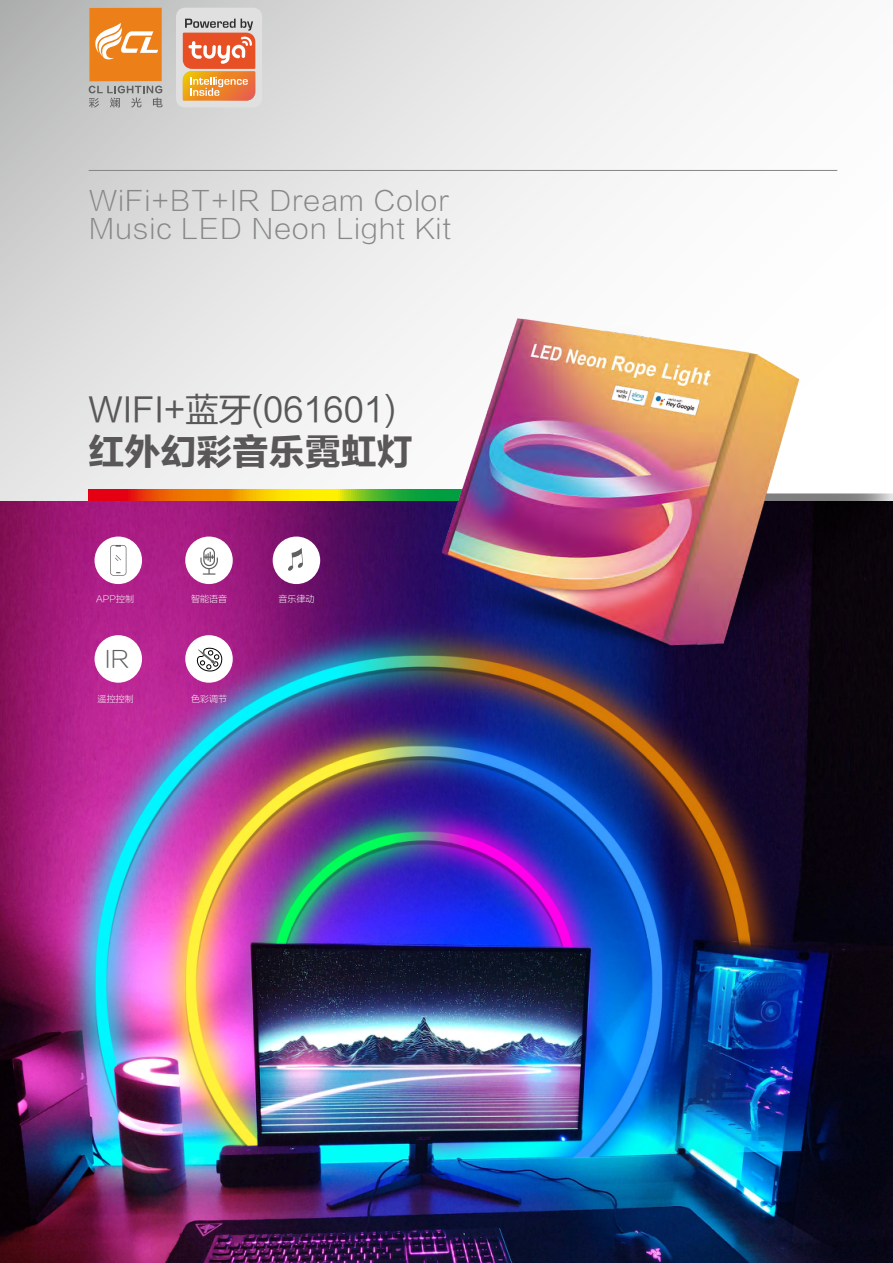
<style>
.page{position:relative;width:893px;height:1263px;background:#fff}
.page>*{position:absolute;margin:0;border:0;box-sizing:border-box;transform-origin:0 0}
.t1{font:36px "FZLTDHK GBK1 0";color:#595757}
.t2{font:33px "FZLTH GB1 4";color:#595757}
.t3{font:27px/28.8px "FZLTXHK GBK1 0";letter-spacing:.05em;color:#878787}
.t4{font:22.95px "FZLTXHK GBK1 0";color:#606060}
.t5{font:9px "FZLTXHK GBK1 0";color:#f4f4f4}
</style>
<div class="page">
<img style="left:0;top:501px;width:893px;height:762px">
<svg style="left:0;top:0;width:838px;height:501px"></svg>
<div style="left:89px;top:8px;width:73px;height:73px;background:#ec7f17"></div>
<svg style="left:95px;top:23px;width:63px;height:37px"></svg>
<svg style="left:89px;top:86px;width:74px;height:22px;background:#b0b0b0"></svg>
<svg style="left:89px;top:489px;width:320px;height:12px;background:#d2910c"></svg>
<hr style="left:89px;top:170px;width:748px;height:1px;background:#858585">
<div style="left:176px;top:8px;width:86px;height:99px;background:#e0e0e0;border-radius:10px"></div>
<svg style="left:183px;top:19px;width:72px;height:82px;background:#e28e61"></svg>
<div style="left:95px;top:536px;width:47px;height:48px;background:#fff;border-radius:50%"></div>
<svg style="left:110px;top:545px;width:16px;height:31px"></svg>
<div style="left:95px;top:635px;width:47px;height:48px;background:#fff;border-radius:50%"></div>
<div style="left:185px;top:635px;width:48px;height:48px;background:#fff;border-radius:50%"></div>
<svg style="left:196px;top:647px;width:27px;height:25px"></svg>
<div style="left:185px;top:536px;width:48px;height:48px;background:#fff;border-radius:50%"></div>
<svg style="left:200px;top:547px;width:18px;height:28px"></svg>
<div style="left:273px;top:536px;width:47px;height:48px;background:#fff;border-radius:50%"></div>
<svg style="left:288px;top:548px;width:15px;height:23px"></svg>
<img style="left:409px;top:288px;width:484px;height:382px">
<p class="t3" style="left:89px;top:187px;width:363px">WiFi+BT+IR Dream Color<br>Music LED Neon Light Kit</p>
<p class="t2" style="left:89px;top:391px;width:309px">WIFI+蓝牙(061601)</p>
<h1 class="t1" style="left:89px;top:432px;width:326px">红外幻彩音乐霓虹灯</h1>
<p class="t5" style="left:191px;top:594px;width:37px">智能语音</p>
<p class="t5" style="left:96px;top:594px;width:39px">APP控制</p>
<p class="t5" style="left:278px;top:594px;width:37px">音乐律动</p>
<p class="t4" style="left:105px;top:646px;width:26px">IR</p>
<p class="t5" style="left:98px;top:693px;width:38px">遥控控制</p>
<p class="t5" style="left:191px;top:693px;width:37px">色彩调节</p>
</div>
